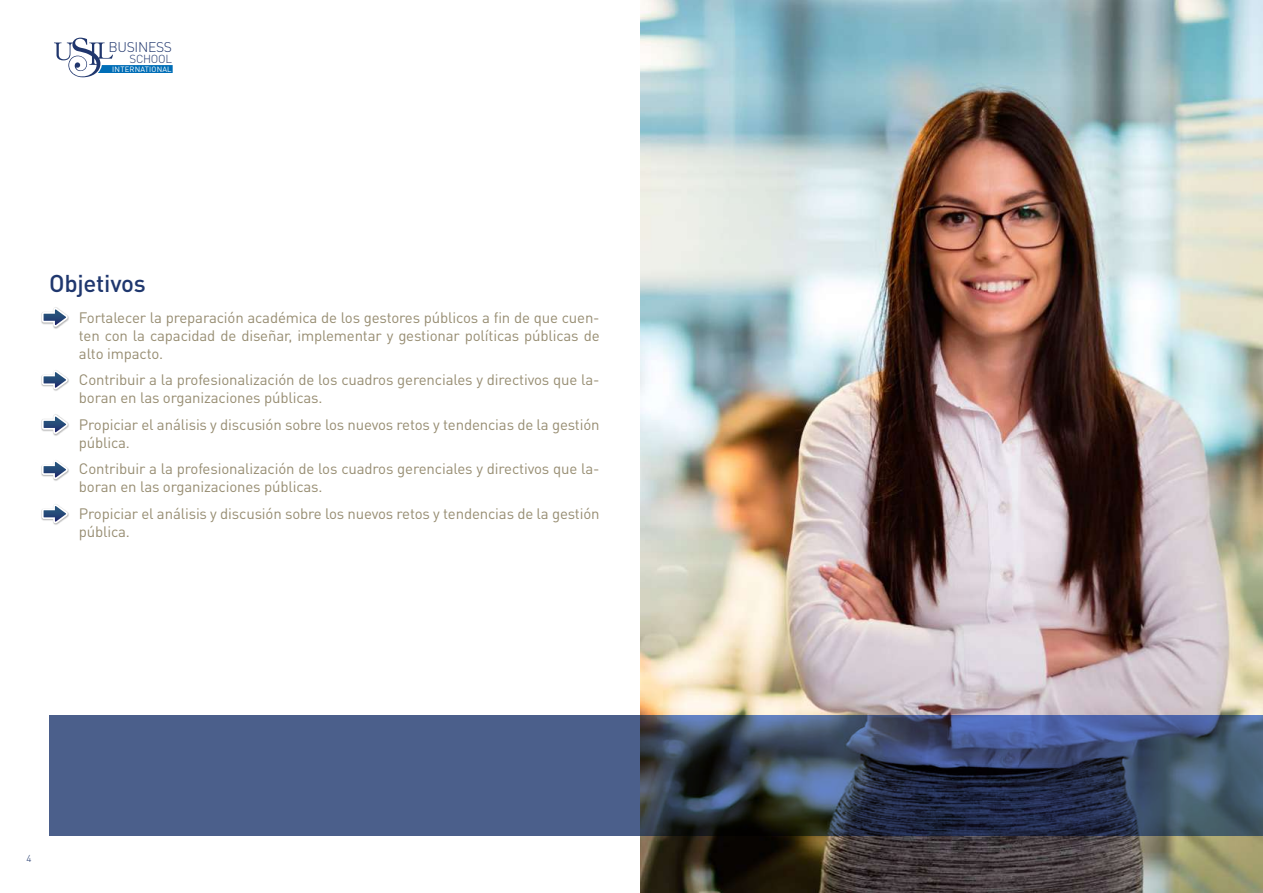
<style>
.page{position:relative;width:1263px;height:893px;background:#fff}
.page>*{position:absolute;margin:0;border:0;box-sizing:border-box;transform-origin:0 0}
.t1{font:500 24px "DIN Pro";letter-spacing:-.01em;color:#1f376e}
.t2{font:15px/18px "DIN Pro";letter-spacing:-.01em;color:#978d72}
.t3{font:300 13.95px "DIN";letter-spacing:-.025em;color:#20366d}
.t4{font:300 11.55px "DIN";letter-spacing:-.025em;color:#20366d}
.t5{font:300 9.9px "DIN";color:#21386c}
.t6{font:7.65px "DIN";letter-spacing:.025em;color:#fff}
</style>
<div class="page">
<svg style="left:54px;top:38px;width:119px;height:39px"></svg>
<img style="left:640px;top:0;width:623px;height:893px">
<img style="left:41px;top:307px;width:28px;height:22px">
<svg style="left:42px;top:308px;width:26px;height:19px"></svg>
<img style="left:41px;top:376px;width:28px;height:15px">
<svg style="left:42px;top:370px;width:26px;height:19px"></svg>
<img style="left:41px;top:414px;width:28px;height:22px">
<svg style="left:42px;top:415px;width:26px;height:19px"></svg>
<img style="left:41px;top:466px;width:28px;height:15px">
<svg style="left:42px;top:460px;width:26px;height:19px"></svg>
<img style="left:41px;top:510px;width:28px;height:15px">
<svg style="left:42px;top:504px;width:26px;height:19px"></svg>
<svg style="left:49px;top:715px;width:1214px;height:121px;background:#405174"></svg>
<p class="t3" style="left:109px;top:38px;width:65px">BUSINESS</p>
<p class="t4" style="left:129px;top:51px;width:44px">SCHOOL</p>
<p class="t6" style="left:112px;top:64px;width:61px">INTERNATIONAL</p>
<h1 class="t1" style="left:49px;top:267px;width:98px">Objetivos</h1>
<p class="t2" style="left:79px;top:308px;width:522px;text-align:justify">Fortalecer la preparación académica de los gestores públicos a fin de que cuen&shy;ten con la capacidad de diseñar, implementar y gestionar políticas públicas de alto impacto.</p>
<p class="t2" style="left:79px;top:370px;width:522px">Contribuir a la profesionalización de los cuadros gerenciales y directivos que la&shy;boran en las organizaciones públicas.</p>
<p class="t2" style="left:79px;top:415px;width:522px">Propiciar el análisis y discusión sobre los nuevos retos y tendencias de la gestión pública.</p>
<p class="t2" style="left:79px;top:459px;width:522px">Contribuir a la profesionalización de los cuadros gerenciales y directivos que la&shy;boran en las organizaciones públicas.</p>
<p class="t2" style="left:79px;top:504px;width:522px">Propiciar el análisis y discusión sobre los nuevos retos y tendencias de la gestión pública.</p>
<p class="t5" style="left:27px;top:852px;width:7px">4</p>
</div>
